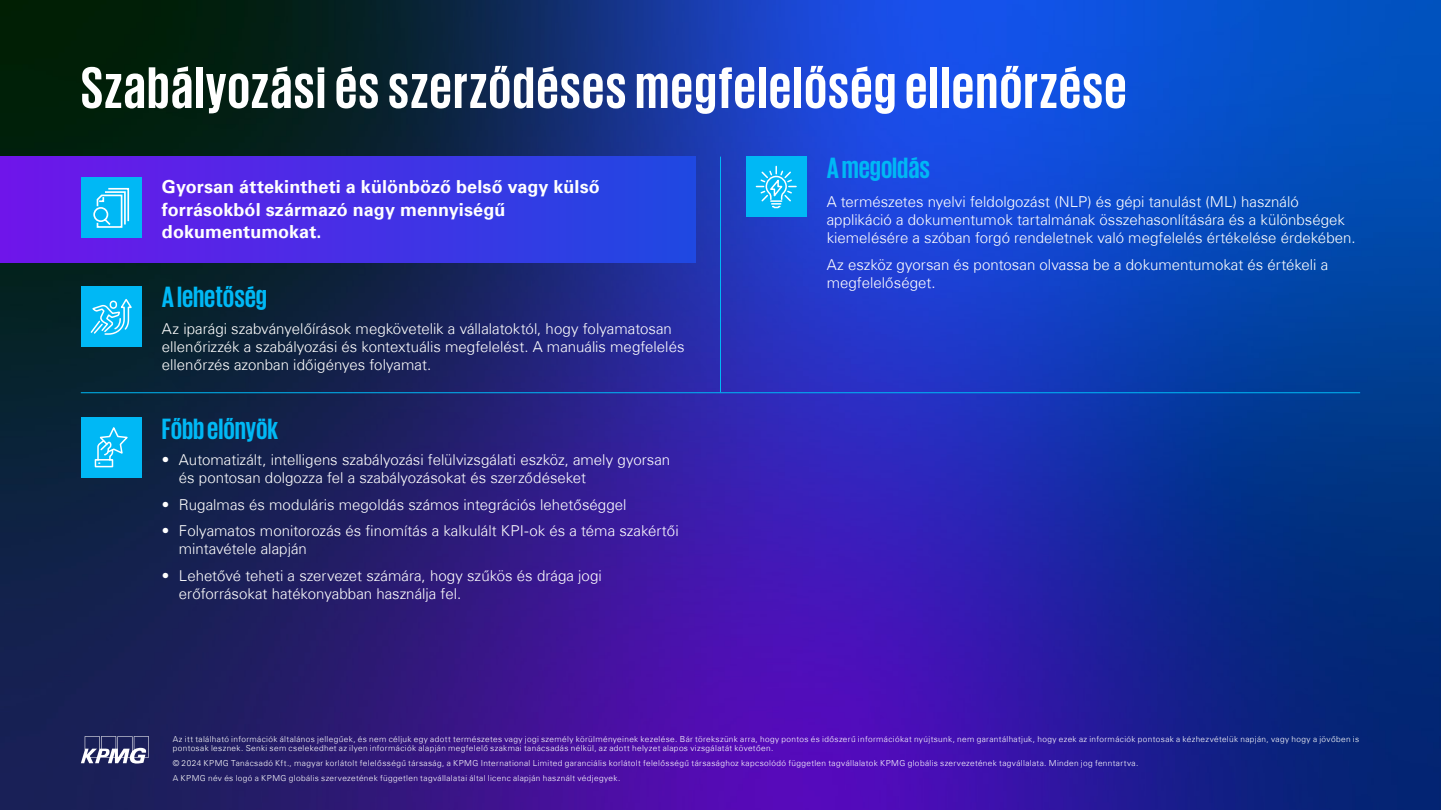
<style>
.page{position:relative;width:1441px;height:810px;background:#fff}
.page>*{position:absolute;margin:0;border:0;box-sizing:border-box;transform-origin:0 0}
.t1{font:700 60px "KPMG";letter-spacing:.025em;color:#fff}
.t2{font:700 30px "KPMG";color:#00b8f5}
.t3{font:700 18px/22.5px "Universfor KPMG";letter-spacing:.005em;color:#fff}
.t4{font:300 15px/18px "Universfor KPMG";color:#fff}
.t5{font:300 8.25px/9px "Universfor KPMG";letter-spacing:.045em;color:#fff}
</style>
<div class="page">
<img style="left:0;top:0;width:1440px;height:810px">
<hr style="left:720px;top:157px;width:1px;height:235px;background:#00b8f5">
<hr style="left:81px;top:392px;width:1278px;height:1px;background:#00b8f5">
<div style="left:0;top:157px;width:695px;height:105px;background:linear-gradient(to right,#6e17ea,#1f48e2)"></div>
<div style="left:81px;top:178px;width:61px;height:60px;background:#00b8f5"></div>
<div style="left:81px;top:286px;width:61px;height:61px;background:#00b8f5"></div>
<div style="left:745px;top:157px;width:61px;height:60px;background:#00b8f5"></div>
<div style="left:81px;top:417px;width:61px;height:61px;background:#00b8f5"></div>
<svg style="left:90px;top:299px;width:42px;height:36px"></svg>
<div style="left:110px;top:301px;width:7px;height:8px;border:2px solid #fff;border-radius:3px"></div>
<svg style="left:755px;top:165px;width:42px;height:44px"></svg>
<svg style="left:94px;top:427px;width:34px;height:41px"></svg>
<svg style="left:93px;top:187px;width:37px;height:41px"></svg>
<svg style="left:81px;top:736px;width:68px;height:28px"></svg>
<h1 class="t1" style="left:81px;top:58px;width:1047px">Szabályozási és szerződéses megfelelőség ellenőrzése</h1>
<p class="t3" style="left:162px;top:175px;width:439px">Gyorsan áttekintheti a különböző belső vagy külső forrásokból származó nagy mennyiségű dokumentumokat.</p>
<h2 class="t2" style="left:162px;top:282px;width:107px">A lehetőség</h2>
<p class="t4" style="left:162px;top:319px;width:524px">Az iparági szabványelőírások megkövetelik a vállalatoktól, hogy folyamatosan ellenőrizzék a szabályozási és kontextuális megfelelést. A manuális megfelelés ellenőrzés azonban időigényes folyamat.</p>
<h2 class="t2" style="left:162px;top:413px;width:118px">Főbb előnyök</h2>
<p class="t4" style="left:179px;top:451px;width:493px;text-indent:-17px">• Automatizált, intelligens szabályozási felülvizsgálati eszköz, amely gyorsan és pontosan dolgozza fel a szabályozásokat és szerződéseket</p>
<p class="t4" style="left:162px;top:495px;width:466px">• Rugalmas és moduláris megoldás számos integrációs lehetőséggel</p>
<p class="t4" style="left:179px;top:522px;width:501px;text-indent:-17px">• Folyamatos monitorozás és finomítás a kalkulált KPI-ok és a téma szakértői mintavétele alapján</p>
<p class="t4" style="left:179px;top:566px;width:424px;text-indent:-17px">• Lehetővé teheti a szervezet számára, hogy szűkös és drága jogi erőforrásokat hatékonyabban használja fel.</p>
<h2 class="t2" style="left:826px;top:152px;width:105px">A megoldás</h2>
<p class="t4" style="left:826px;top:193px;width:530px">A természetes nyelvi feldolgozást (NLP) és gépi tanulást (ML) használó applikáció a dokumentumok tartalmának összehasonlítására és a különbségek kiemelésére a szóban forgó rendeletnek való megfelelés értékelése érdekében.</p>
<p class="t4" style="left:826px;top:256px;width:503px">Az eszköz gyorsan és pontosan olvassa be a dokumentumokat és értékeli a megfelelőséget.</p>
<p class="t5" style="left:173px;top:735px;width:1187px">Az itt található információk általános jellegűek, és nem céljuk egy adott természetes vagy jogi személy körülményeinek kezelése. Bár törekszünk arra, hogy pontos és időszerű információkat nyújtsunk, nem garantálhatjuk, hogy ezek az információk pontosak a kézhezvételük napján, vagy hogy a jövőben is pontosak lesznek. Senki sem cselekedhet az ilyen információk alapján megfelelő szakmai tanácsadás nélkül, az adott helyzet alapos vizsgálatát követően.</p>
<p class="t5" style="left:173px;top:756px;width:967px;line-height:15px">© 2024 KPMG Tanácsadó Kft., magyar korlátolt felelősségű társaság, a KPMG International Limited garanciális korlátolt felelősségű társasághoz kapcsolódó független tagvállalatok KPMG globális szervezetének tagvállalata. Minden jog fenntartva.<br>A KPMG név és logó a KPMG globális szervezetének független tagvállalatai által licenc alapján használt védjegyek.</p>
</div>
